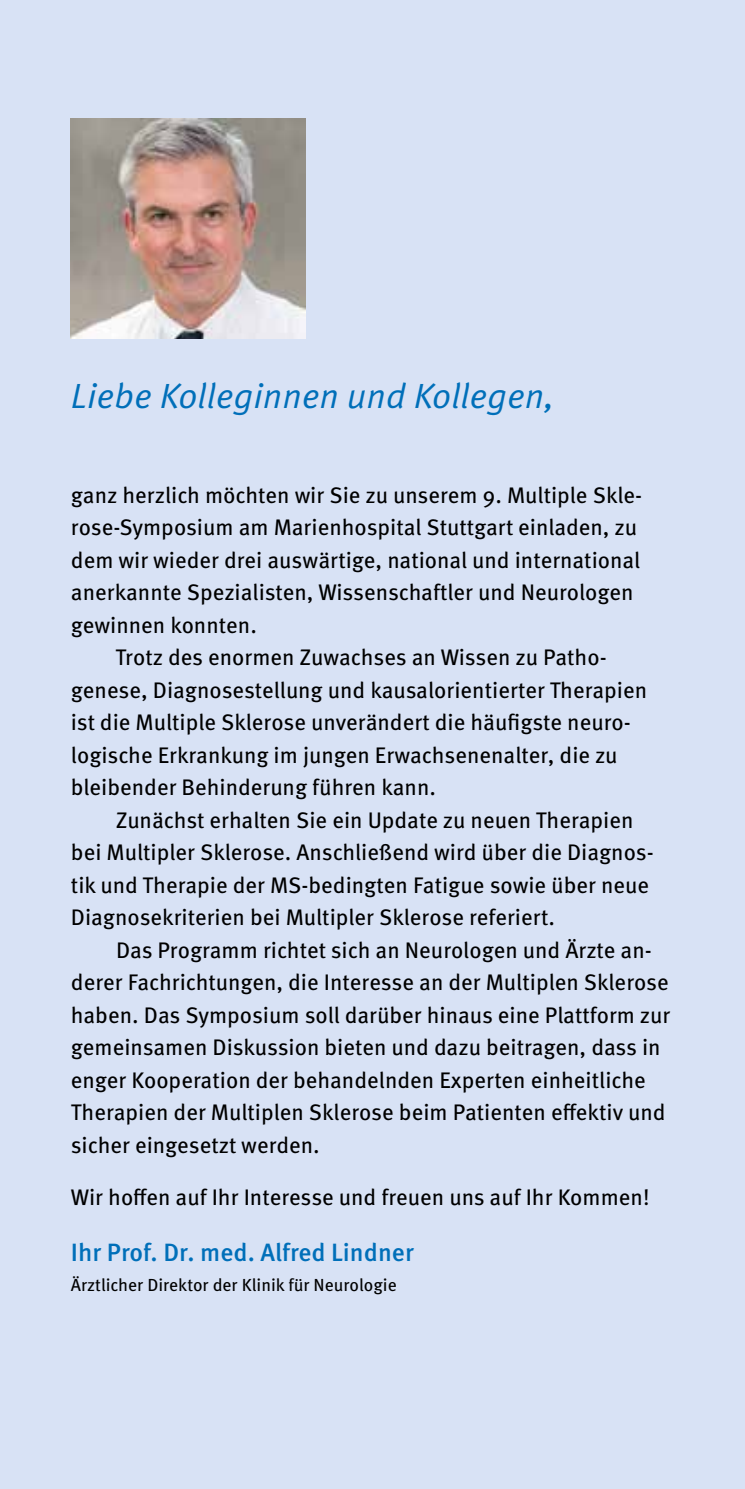
<style>
.page{position:relative;width:745px;height:1489px;background:#fff}
.page>*{position:absolute;margin:0;border:0;box-sizing:border-box;transform-origin:0 0}
.t1{font:italic 35px "Meta Pro";letter-spacing:-.005em;color:#006fb9}
.t2{font:500 25px "Meta Pro";color:#006fb9}
.t3{font:22.5px "Meta Pro";color:#000}
.t4{font:17.5px "Meta Pro";color:#000}
</style>
<div class="page">
<div style="left:0;top:0;width:744px;height:1488px;background:#d8e2f5"></div>
<img style="left:71px;top:119px;width:234px;height:219px">
<h1 class="t1" style="left:71px;top:375px;width:485px">Liebe Kolleginnen und Kollegen,</h1>
<p class="t3" style="left:71px;top:481px;width:572px">ganz herzlich möchten wir Sie zu unserem 9. Multiple Skle-</p>
<p class="t3" style="left:71px;top:513px;width:567px">rose-Symposium am Marienhospital Stuttgart einladen, zu</p>
<p class="t3" style="left:71px;top:546px;width:570px">dem wir wieder drei auswärtige, national und international</p>
<p class="t3" style="left:71px;top:578px;width:564px">anerkannte Spezialisten, Wissenschaftler und Neurologen</p>
<p class="t3" style="left:71px;top:611px;width:187px">gewinnen konnten.</p>
<p class="t3" style="left:115px;top:643px;width:490px">Trotz des enormen Zuwachses an Wissen zu Patho-</p>
<p class="t3" style="left:71px;top:676px;width:577px">genese, Diagnosestellung und kausalorientierter Therapien</p>
<p class="t3" style="left:71px;top:708px;width:558px">ist die Multiple Sklerose unverändert die häufigste neuro-</p>
<p class="t3" style="left:71px;top:740px;width:548px">logische Erkrankung im jungen Erwachsenenalter, die zu</p>
<p class="t3" style="left:71px;top:773px;width:366px">bleibender Behinderung führen kann.</p>
<p class="t3" style="left:116px;top:805px;width:519px">Zunächst erhalten Sie ein Update zu neuen Therapien</p>
<p class="t3" style="left:71px;top:838px;width:584px">bei Multipler Sklerose. Anschließend wird über die Diagnos-</p>
<p class="t3" style="left:71px;top:870px;width:579px">tik und Therapie der MS-bedingten Fatigue sowie über neue</p>
<p class="t3" style="left:71px;top:903px;width:485px">Diagnosekriterien bei Multipler Sklerose referiert.</p>
<p class="t3" style="left:116px;top:935px;width:537px">Das Programm richtet sich an Neurologen und Ärzte an-</p>
<p class="t3" style="left:71px;top:968px;width:599px">derer Fachrichtungen, die Interesse an der Multiplen Sklerose</p>
<p class="t3" style="left:71px;top:1000px;width:600px">haben. Das Symposium soll darüber hinaus eine Plattform zur</p>
<p class="t3" style="left:71px;top:1033px;width:591px">gemeinsamen Diskussion bieten und dazu beitragen, dass in</p>
<p class="t3" style="left:71px;top:1065px;width:576px">enger Kooperation der behandelnden Experten einheitliche</p>
<p class="t3" style="left:71px;top:1098px;width:595px">Therapien der Multiplen Sklerose beim Patienten effektiv und</p>
<p class="t3" style="left:71px;top:1130px;width:250px">sicher eingesetzt werden.</p>
<p class="t3" style="left:71px;top:1183px;width:579px">Wir hoffen auf Ihr Interesse und freuen uns auf Ihr Kommen!</p>
<p class="t2" style="left:71px;top:1233px;width:344px">Ihr Prof. Dr. med. Alfred Lindner</p>
<p class="t4" style="left:71px;top:1273px;width:327px">Ärztlicher Direktor der Klinik für Neurologie</p>
</div>
